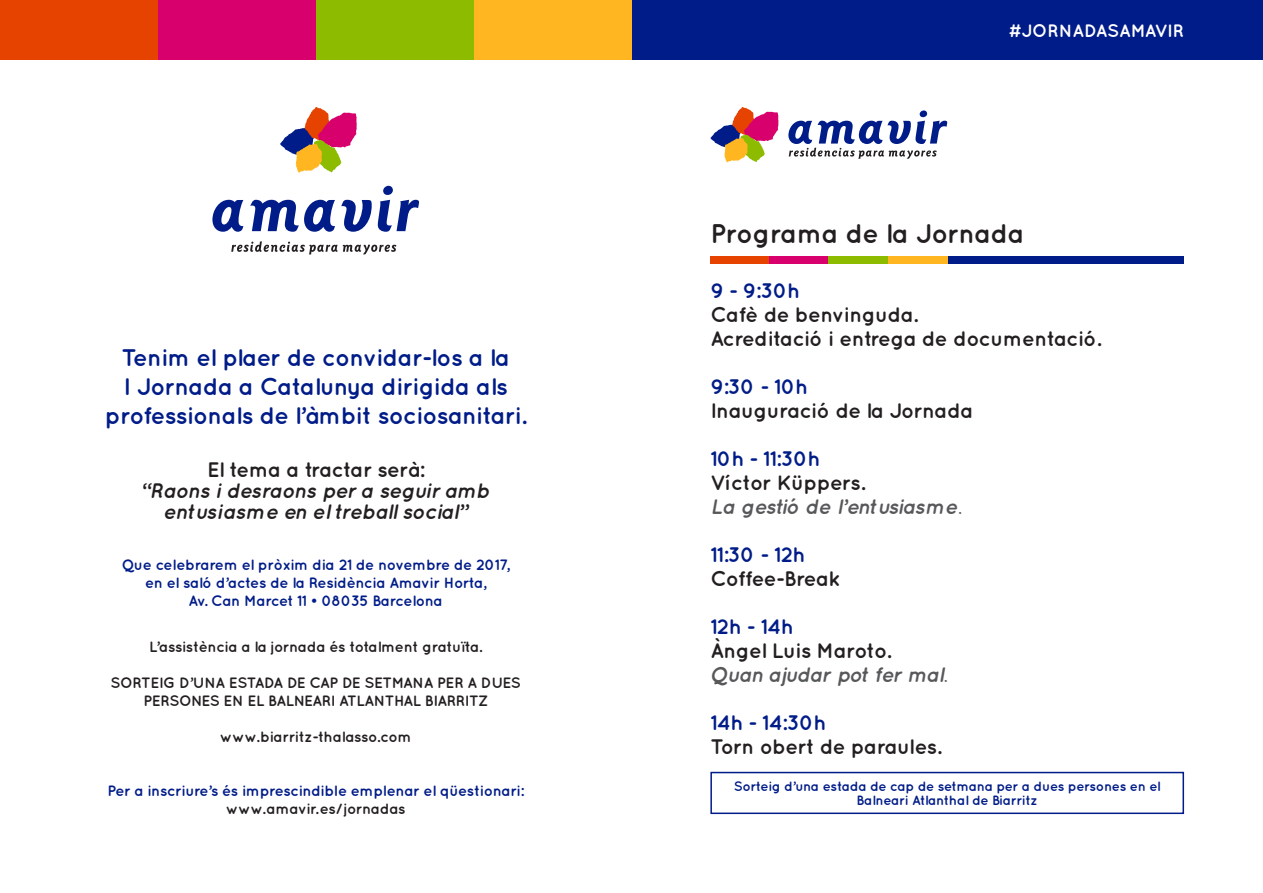
<style>
.page{position:relative;width:1263px;height:893px;background:#fff}
.page>*{position:absolute;margin:0;border:0;box-sizing:border-box;transform-origin:0 0}
.t1{font:700 27px "Quicksand";letter-spacing:-.02em;color:#231f20}
.t2{font:700 24px/28.8px "Quicksand";letter-spacing:-.025em;color:#001c88;text-align:center}
.t3{font:700 21px/24px "Quicksand";letter-spacing:-.025em;color:#231f20}
.t4{font:italic 700 21px/21px "Quicksand";letter-spacing:-.025em;color:#231f20;text-align:center}
.t5{font:700 21px "Quicksand";letter-spacing:-.025em;color:#001c88}
.t6{font:italic 700 21px "Quicksand";letter-spacing:-.035em;color:#57585a}
.t7{font:700 18px "Quicksand";color:#fff}
.t8{font:700 15px/18px "Quicksand";letter-spacing:-.025em;color:#231f20;text-align:center}
.t9{font:700 15px/18px "Quicksand";letter-spacing:-.025em;color:#001c88;text-align:center}
.t10{font:700 13.5px/13.5px "Quicksand";letter-spacing:-.025em;color:#001c88;text-align:center}
</style>
<div class="page">
<div style="left:947px;top:256px;width:237px;height:8px;background:#001c88"></div>
<div style="left:710px;top:256px;width:60px;height:8px;background:#e74300"></div>
<div style="left:770px;top:256px;width:59px;height:8px;background:#d8006d"></div>
<div style="left:829px;top:256px;width:59px;height:8px;background:#8dbb00"></div>
<div style="left:888px;top:256px;width:59px;height:8px;background:#ffb620"></div>
<div style="left:631px;top:0;width:632px;height:60px;background:#001c88"></div>
<div style="left:0;top:0;width:158px;height:60px;background:#e74300"></div>
<div style="left:158px;top:0;width:158px;height:60px;background:#d8006d"></div>
<div style="left:316px;top:0;width:158px;height:60px;background:#8dbb00"></div>
<div style="left:474px;top:0;width:157px;height:60px;background:#ffb620"></div>
<svg style="left:280px;top:107px;width:77px;height:66px"></svg>
<svg style="left:231px;top:241px;width:165px;height:13px"></svg>
<svg style="left:212px;top:186px;width:207px;height:46px"></svg>
<svg style="left:710px;top:107px;width:68px;height:55px"></svg>
<svg style="left:788px;top:110px;width:159px;height:49px"></svg>
<div style="left:710px;top:772px;width:474px;height:42px;border:2px solid #001c88"></div>
<h2 class="t2" style="left:105px;top:343px;width:423px">Tenim el plaer de convidar-los a la<br>I Jornada a Catalunya dirigida als professionals de l’àmbit sociosanitari.</h2>
<h3 class="t3" style="left:207px;top:457px;width:219px">El tema a tractar serà:</h3>
<h3 class="t4" style="left:142px;top:480px;width:349px">“Raons i desraons per a seguir amb entusiasme en el treball social”</h3>
<p class="t9" style="left:122px;top:555px;width:390px">Que celebrarem el pròxim dia 21 de novembre de 2017, en el saló d’actes de la Residència Amavir Horta,<br>Av. Can Marcet 11 · 08035 Barcelona</p>
<p class="t8" style="left:149px;top:637px;width:335px">L’assistència a la jornada és totalment gratuïta.</p>
<p class="t8" style="left:111px;top:673px;width:412px">SORTEIG D’UNA ESTADA DE CAP DE SETMANA PER A DUES<br>PERSONES EN EL BALNEARI ATLANTHAL BIARRITZ</p>
<p class="t8" style="left:220px;top:727px;width:193px">www.biarritz-thalasso.com</p>
<p class="t9" style="left:107px;top:781px;width:418px">Per a inscriure’s és imprescindible emplenar el qüestionari:</p>
<p class="t8" style="left:226px;top:799px;width:181px">www.amavir.es/ jornadas</p>
<p class="t7" style="left:1009px;top:19px;width:177px">#JORNADASAMAVIR</p>
<h1 class="t1" style="left:710px;top:217px;width:316px">Programa de la Jornada</h1>
<h3 class="t5" style="left:710px;top:278px;width:91px">9 - 9:30h</h3>
<h3 class="t3" style="left:710px;top:302px;width:392px">Cafè de benvinguda.<br>Acreditació i entrega de documentació.</h3>
<h3 class="t5" style="left:710px;top:374px;width:99px">9:30 - 10h</h3>
<h3 class="t3" style="left:710px;top:398px;width:264px">Inauguració de la Jornada</h3>
<h3 class="t5" style="left:710px;top:446px;width:111px">10h - 11:30h</h3>
<h3 class="t3" style="left:710px;top:470px;width:156px">Víctor Küppers.</h3>
<h3 class="t6" style="left:710px;top:494px;width:253px">La gestió de l’entusiasme.</h3>
<h3 class="t5" style="left:710px;top:542px;width:97px">11:30 - 12h</h3>
<h3 class="t3" style="left:710px;top:566px;width:131px">Coffee-Break</h3>
<h3 class="t5" style="left:710px;top:614px;width:85px">12h - 14h</h3>
<h3 class="t3" style="left:710px;top:638px;width:182px">Àngel Luis Maroto.</h3>
<h3 class="t6" style="left:710px;top:662px;width:239px">Quan ajudar pot fer mal.</h3>
<h3 class="t5" style="left:710px;top:710px;width:117px">14h - 14:30h</h3>
<h3 class="t3" style="left:710px;top:734px;width:233px">Torn obert de paraules.</h3>
<p class="t10" style="left:734px;top:779px;width:428px">Sorteig d’una estada de cap de setmana per a dues persones en el<br>Balneari Atlanthal de Biarritz</p>
</div>
